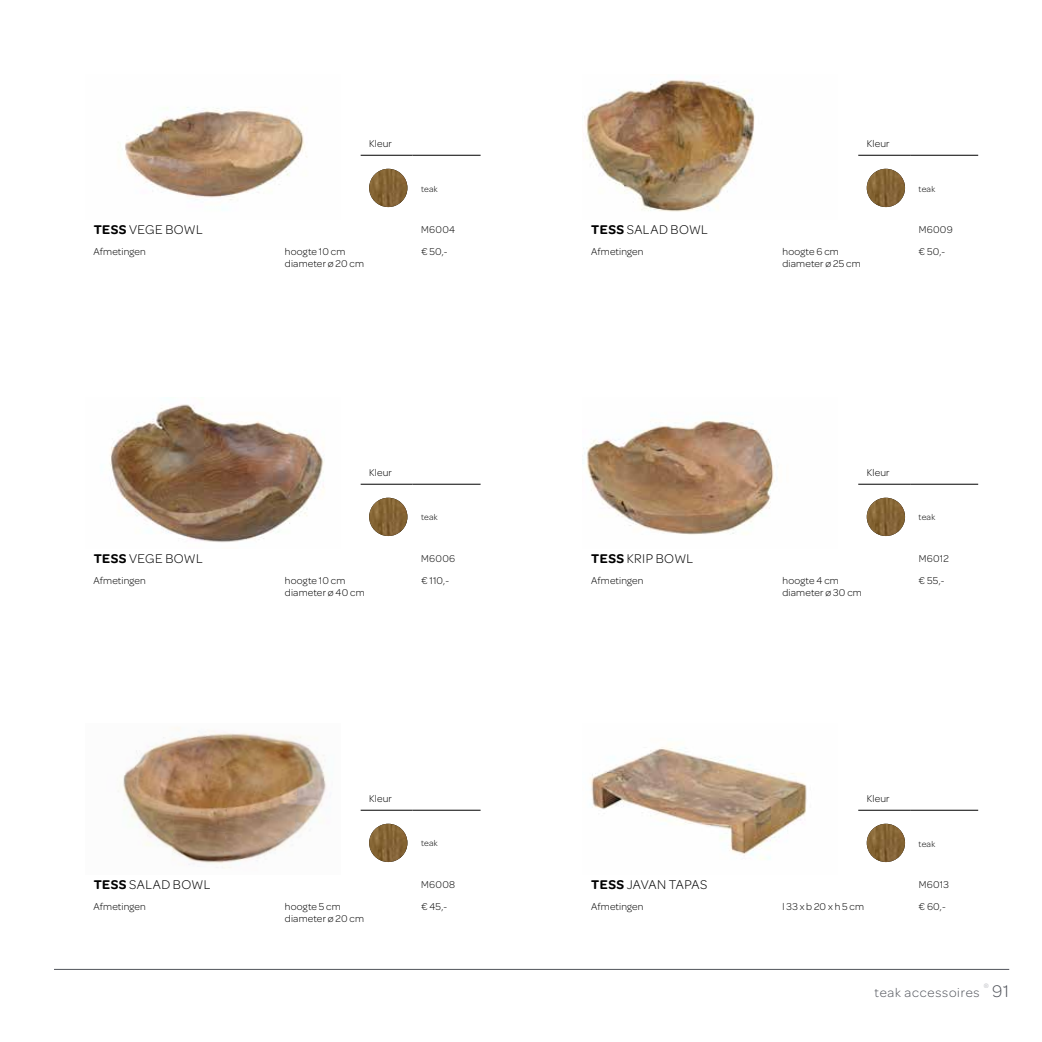
<style>
.page{position:relative;width:1042px;height:1042px;background:#fff}
.page>*{position:absolute;margin:0;border:0;box-sizing:border-box;transform-origin:0 0}
.t1{font:300 13.5px "Omnes";letter-spacing:.035em;color:#000}
.t2{font:300 13.5px "Omnes";letter-spacing:.055em;color:#50535a}
.t3{font:300 13.5px "Omnes";letter-spacing:.005em;color:#000}
.t4{font:300 10.5px/12px "Omnes";letter-spacing:.015em;color:#000}
.t5{font:300 9px "Omnes";letter-spacing:.02em;color:#000}
.s1{font-weight:600}
.s2{font-family:"Cronos Pro";font-size:18px;color:#c4c5ca}
.s3{font-size:18px}
</style>
<div class="page">
<img style="left:125px;top:107px;width:182px;height:103px">
<hr style="left:361px;top:155px;width:51px;height:1px;background:#000">
<hr style="left:412px;top:155px;width:68px;height:1px;background:#000">
<img style="left:369px;top:169px;width:38px;height:38px;border-radius:19px">
<img style="left:110px;top:404px;width:214px;height:139px">
<hr style="left:361px;top:484px;width:51px;height:1px;background:#000">
<hr style="left:412px;top:484px;width:68px;height:1px;background:#000">
<img style="left:369px;top:498px;width:38px;height:38px;border-radius:19px">
<img style="left:118px;top:727px;width:209px;height:142px">
<hr style="left:361px;top:810px;width:51px;height:1px;background:#000">
<hr style="left:412px;top:810px;width:68px;height:1px;background:#000">
<img style="left:369px;top:824px;width:38px;height:38px;border-radius:19px">
<img style="left:584px;top:80px;width:171px;height:132px">
<hr style="left:858px;top:155px;width:52px;height:1px;background:#000">
<hr style="left:910px;top:155px;width:68px;height:1px;background:#000">
<img style="left:867px;top:169px;width:38px;height:38px;border-radius:19px">
<img style="left:583px;top:420px;width:192px;height:115px">
<hr style="left:858px;top:484px;width:52px;height:1px;background:#000">
<hr style="left:910px;top:484px;width:68px;height:1px;background:#000">
<img style="left:867px;top:498px;width:38px;height:38px;border-radius:19px">
<img style="left:590px;top:746px;width:217px;height:113px">
<hr style="left:858px;top:810px;width:52px;height:1px;background:#000">
<hr style="left:910px;top:810px;width:68px;height:1px;background:#000">
<img style="left:867px;top:824px;width:38px;height:38px;border-radius:19px">
<hr style="left:54px;top:969px;width:955px;height:1px;background:#50535a">
<p class="t4" style="left:369px;top:137px;width:24px">Kleur</p>
<p class="t4" style="left:867px;top:137px;width:24px">Kleur</p>
<p class="t5" style="left:421px;top:183px;width:18px">teak</p>
<p class="t5" style="left:918px;top:183px;width:18px">teak</p>
<p class="t1" style="left:94px;top:220px;width:111px"><span class="s1">TESS</span> VEGE BOWL</p>
<p class="t4" style="left:421px;top:222px;width:35px">M6004</p>
<p class="t4" style="left:94px;top:244px;width:54px">Afmetingen</p>
<p class="t4" style="left:285px;top:244px;width:81px">hoogte 10 cm diameter ø 20 cm</p>
<p class="t4" style="left:421px;top:244px;width:28px">€ 50,-</p>
<p class="t1" style="left:591px;top:220px;width:118px"><span class="s1">TESS</span> SALAD BOWL</p>
<p class="t4" style="left:919px;top:222px;width:35px">M6009</p>
<p class="t4" style="left:591px;top:244px;width:54px">Afmetingen</p>
<p class="t4" style="left:782px;top:244px;width:80px">hoogte 6 cm diameter ø 25 cm</p>
<p class="t4" style="left:918px;top:244px;width:28px">€ 50,-</p>
<p class="t4" style="left:369px;top:466px;width:24px">Kleur</p>
<p class="t4" style="left:867px;top:466px;width:24px">Kleur</p>
<p class="t5" style="left:421px;top:511px;width:18px">teak</p>
<p class="t5" style="left:918px;top:511px;width:18px">teak</p>
<p class="t1" style="left:94px;top:549px;width:111px"><span class="s1">TESS</span> VEGE BOWL</p>
<p class="t4" style="left:421px;top:551px;width:36px">M6006</p>
<p class="t4" style="left:94px;top:573px;width:54px">Afmetingen</p>
<p class="t4" style="left:285px;top:573px;width:81px">hoogte 10 cm diameter ø 40 cm</p>
<p class="t4" style="left:421px;top:573px;width:29px">€ 110,-</p>
<p class="t1" style="left:591px;top:549px;width:103px"><span class="s1">TESS</span> KRIP BOWL</p>
<p class="t4" style="left:919px;top:551px;width:32px">M6012</p>
<p class="t4" style="left:591px;top:573px;width:54px">Afmetingen</p>
<p class="t4" style="left:782px;top:573px;width:81px">hoogte 4 cm diameter ø 30 cm</p>
<p class="t4" style="left:918px;top:573px;width:27px">€ 55,-</p>
<p class="t4" style="left:369px;top:792px;width:24px">Kleur</p>
<p class="t4" style="left:867px;top:792px;width:24px">Kleur</p>
<p class="t5" style="left:421px;top:837px;width:18px">teak</p>
<p class="t5" style="left:918px;top:837px;width:18px">teak</p>
<p class="t1" style="left:94px;top:875px;width:118px"><span class="s1">TESS</span> SALAD BOWL</p>
<p class="t4" style="left:421px;top:877px;width:35px">M6008</p>
<p class="t4" style="left:94px;top:899px;width:54px">Afmetingen</p>
<p class="t4" style="left:285px;top:899px;width:81px">hoogte 5 cm diameter ø 20 cm</p>
<p class="t4" style="left:421px;top:899px;width:28px">€ 45,-</p>
<p class="t3" style="left:591px;top:875px;width:118px"><span class="s1">TESS</span> JAVAN TAPAS</p>
<p class="t4" style="left:919px;top:877px;width:32px">M6013</p>
<p class="t4" style="left:591px;top:899px;width:54px">Afmetingen</p>
<p class="t4" style="left:782px;top:899px;width:83px">l 33 x b 20 x h 5 cm</p>
<p class="t4" style="left:918px;top:899px;width:29px">€ 60,-</p>
<p class="t2" style="left:874px;top:983px;width:136px">teak accessoires <span class="s2">®</span> <span class="s3">91</span></p>
</div>
